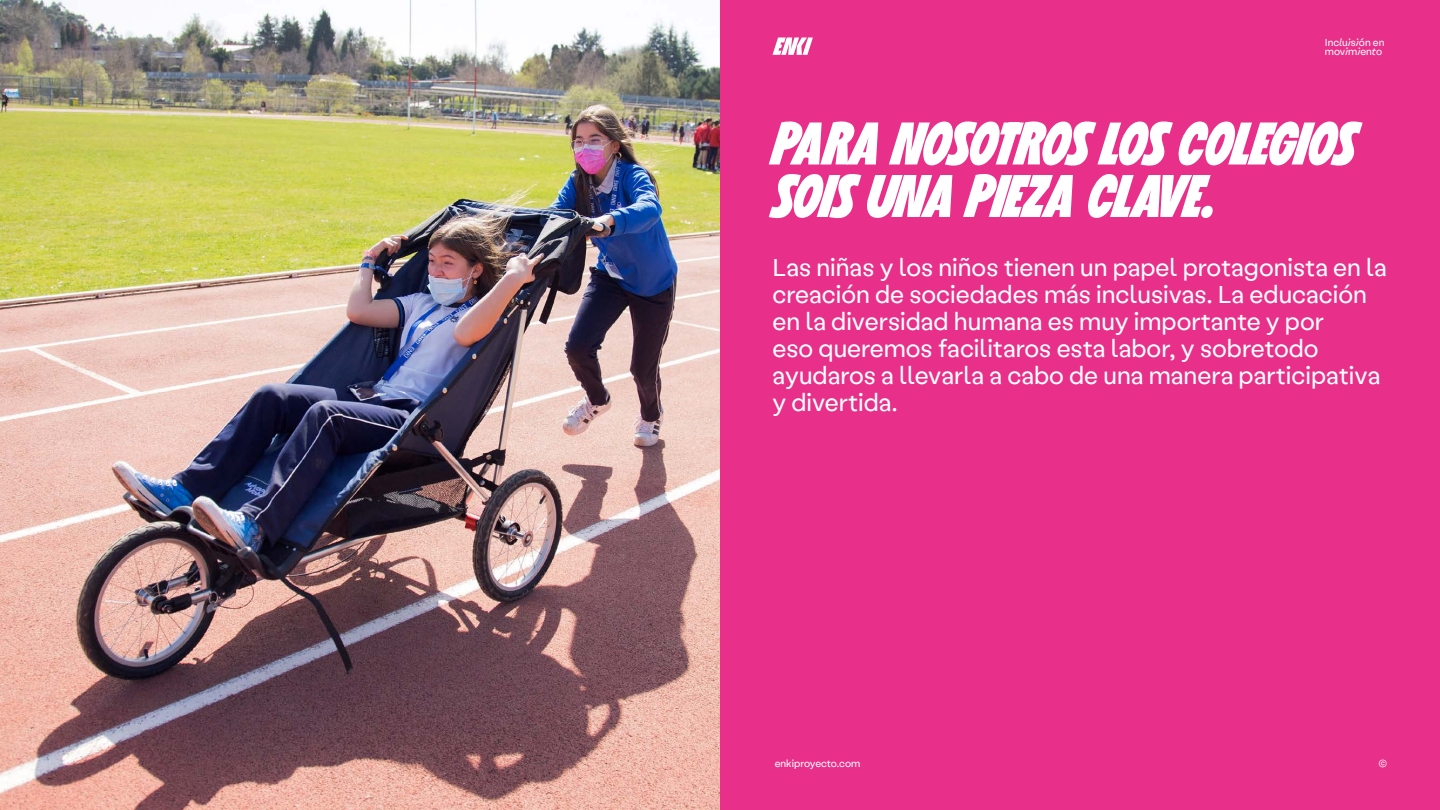
<style>
.page{position:relative;width:1440px;height:810px;background:#fff}
.page>*{position:absolute;margin:0;border:0;box-sizing:border-box;transform-origin:0 0}
.t1{font:60px/52.5px "Totally";color:#fff}
.t2{font:24.75px/27px "Labil Grotesk";color:#fff}
.t3{font:10.27px/9px "Labil Grotesk";color:#fff}
</style>
<div class="page">
<div style="left:720px;top:0;width:720px;height:810px;background:#e8308a"></div>
<img style="left:0;top:0;width:720px;height:810px">
<svg style="left:773px;top:38px;width:40px;height:17px"></svg>
<p class="t3" style="left:1325px;top:37px;width:61px">Incluisión en movimiento</p>
<h1 class="t1" style="left:772px;top:115px;width:585px">PARA NOSOTROS LOS COLEGIOS<br>SOIS UNA PIEZA CLAVE.</h1>
<p class="t2" style="left:772px;top:252px;width:616px">Las niñas y los niños tienen un papel protagonista en la creación de sociedades más inclusivas. La educación en la diversidad humana es muy importante y por<br>eso queremos facilitaros esta labor, y sobretodo ayudaros a llevarla a cabo de una manera participativa y divertida.</p>
<p class="t3" style="left:775px;top:759px;width:87px">enkiproyecto.com</p>
<p class="t3" style="left:1378px;top:759px;width:11px">©</p>
</div>
